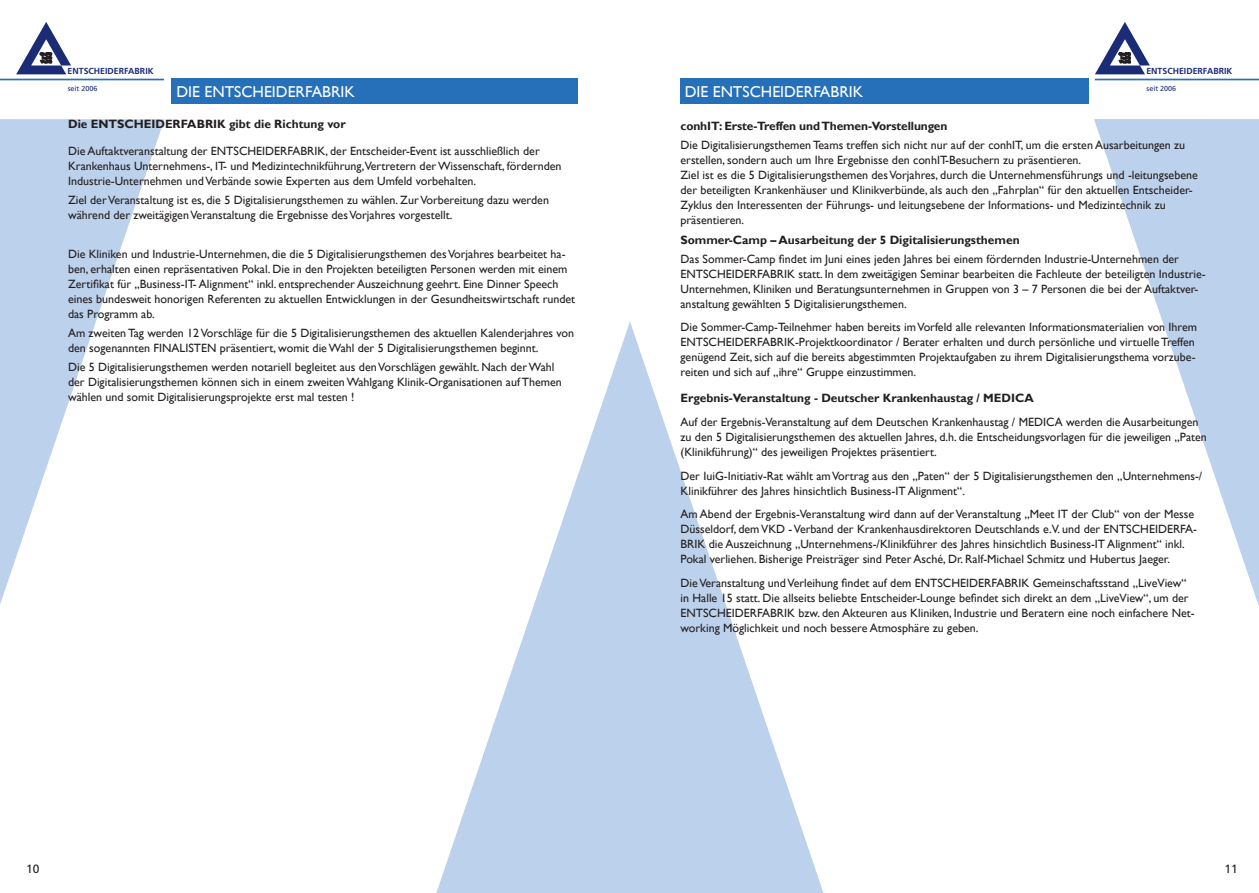
<style>
.page{position:relative;width:1259px;height:893px;background:#fff}
.page>*{position:absolute;margin:0;border:0;box-sizing:border-box;transform-origin:0 0}
.t1{font:15.75px "Gill Sans";color:#fff}
.t2{font:12px/15px "Gill Sans";color:#231f20}
.t3{font:700 12px "Gill Sans";color:#231f20}
.t4{font:12px "Frutiger";color:#231f20}
.t5{font:700 8.7px "Frutiger";color:#1b2c77}
.t6{font:7.2px "Frutiger";color:#1b2c77}
</style>
<div class="page">
<svg style="left:1094px;top:119px;width:165px;height:487px"></svg>
<svg style="left:436px;top:322px;width:388px;height:571px"></svg>
<svg style="left:0;top:119px;width:164px;height:485px"></svg>
<hr style="left:0;top:79px;width:164px;height:1px;background:#2570b8">
<hr style="left:1094px;top:79px;width:165px;height:1px;background:#2570b8">
<div style="left:680px;top:79px;width:409px;height:25px;background:#2570b8"></div>
<svg style="left:1095px;top:22px;width:54px;height:52px"></svg>
<svg style="left:16px;top:22px;width:55px;height:52px"></svg>
<div style="left:171px;top:79px;width:407px;height:25px;background:#2570b8"></div>
<p class="t5" style="left:68px;top:66px;width:88px">ENTSCHEIDERFABRIK</p>
<p class="t6" style="left:68px;top:84px;width:31px">seit 2006</p>
<h1 class="t1" style="left:176px;top:83px;width:180px">DIE ENTSCHEIDERFABRIK</h1>
<p class="t3" style="left:68px;top:117px;width:279px">Die ENTSCHEIDERFABRIK gibt die Richtung vor</p>
<p class="t2" style="left:68px;top:143px;width:495px">Die Auftaktveranstaltung der ENTSCHEIDERFABRIK, der Entscheider-Event ist ausschließlich der<br>Krankenhaus Unternehmens-, IT- und Medizintechnikführung,Vertretern der Wissenschaft, fördernden<br>Industrie-Unternehmen und Verbände sowie Experten aus dem Umfeld vorbehalten.</p>
<p class="t2" style="left:68px;top:193px;width:482px">Ziel der Veranstaltung ist es, die 5 Digitalisierungsthemen zu wählen. Zur Vorbereitung dazu werden während der zweitägigen Veranstaltung die Ergebnisse des Vorjahres vorgestellt.</p>
<p class="t2" style="left:68px;top:246px;width:509px">Die Kliniken und Industrie-Unternehmen, die die 5 Digitalisierungsthemen des Vorjahres bearbeitet ha&shy;ben, erhalten einen repräsentativen Pokal. Die in den Projekten beteiligten Personen werden mit einem Zertifikat für „Business-IT- Alignment“ inkl. entsprechender Auszeichnung geehrt. Eine Dinner Speech eines bundesweit honorigen Referenten zu aktuellen Entwicklungen in der Gesundheitswirtschaft rundet das Programm ab.</p>
<p class="t2" style="left:68px;top:325px;width:507px">Am zweiten Tag werden 12 Vorschläge für die 5 Digitalisierungsthemen des aktuellen Kalenderjahres von den sogenannten FINALISTEN präsentiert, womit die Wahl der 5 Digitalisierungsthemen beginnt.</p>
<p class="t2" style="left:68px;top:360px;width:495px">Die 5 Digitalisierungsthemen werden notariell begleitet aus den Vorschlägen gewählt. Nach der Wahl der Digitalisierungsthemen können sich in einem zweiten Wahlgang Klinik-Organisationen auf Themen wählen und somit Digitalisierungsprojekte erst mal testen !</p>
<p class="t5" style="left:1146px;top:66px;width:88px">ENTSCHEIDERFABRIK</p>
<p class="t6" style="left:1146px;top:84px;width:31px">seit 2006</p>
<h1 class="t1" style="left:685px;top:83px;width:180px">DIE ENTSCHEIDERFABRIK</h1>
<p class="t3" style="left:680px;top:119px;width:268px">conhIT: Erste-Treffen und Themen-Vorstellungen</p>
<p class="t2" style="left:680px;top:138px;width:519px">Die Digitalisierungsthemen Teams treffen sich nicht nur auf der conhIT, um die ersten Ausarbeitungen zu erstellen, sondern auch um Ihre Ergebnisse den conhIT-Besuchern zu präsentieren.<br>Ziel ist es die 5 Digitalisierungsthemen des Vorjahres, durch die Unternehmensführungs und -leitungsebene der beteiligten Krankenhäuser und Klinikverbünde, als auch den „Fahrplan“ für den aktuellen Entscheider-Zyklus den Interessenten der Führungs- und leitungsebene der Informations- und Medizintechnik zu präsentieren.</p>
<p class="t3" style="left:680px;top:232px;width:341px">Sommer-Camp – Ausarbeitung der 5 Digitalisierungsthemen</p>
<p class="t2" style="left:680px;top:252px;width:526px">Das Sommer-Camp findet im Juni eines jeden Jahres bei einem fördernden Industrie-Unternehmen der ENTSCHEIDERFABRIK statt. In dem zweitägigen Seminar bearbeiten die Fachleute der beteiligten Industrie-Unternehmen, Kliniken und Beratungsunternehmen in Gruppen von 3 – 7 Personen die bei der Auftaktver&shy;anstaltung gewählten 5 Digitalisierungsthemen.</p>
<p class="t2" style="left:680px;top:320px;width:518px">Die Sommer-Camp-Teilnehmer haben bereits im Vorfeld alle relevanten Informationsmaterialien von Ihrem ENTSCHEIDERFABRIK-Projektkoordinator / Berater erhalten und durch persönliche und virtuelle Treffen genügend Zeit, sich auf die bereits abgestimmten Projektaufgaben zu ihrem Digitalisierungsthema vorzube&shy;reiten und sich auf „ihre“ Gruppe einzustimmen.</p>
<p class="t3" style="left:680px;top:391px;width:355px">Ergebnis-Veranstaltung - Deutscher Krankenhaustag / MEDICA</p>
<p class="t2" style="left:680px;top:415px;width:528px">Auf der Ergebnis-Veranstaltung auf dem Deutschen Krankenhaustag / MEDICA werden die Ausarbeitungen zu den 5 Digitalisierungsthemen des aktuellen Jahres, d.h. die Entscheidungsvorlagen für die jeweiligen „Paten (Klinikführung)“ des jeweiligen Projektes präsentiert.</p>
<p class="t2" style="left:680px;top:468px;width:523px">Der IuiG-Initiativ-Rat wählt am Vortrag aus den „Paten“ der 5 Digitalisierungsthemen den „Unternehmens-/<br>Klinikführer des Jahres hinsichtlich Business-IT Alignment“.</p>
<p class="t2" style="left:680px;top:507px;width:518px">Am Abend der Ergebnis-Veranstaltung wird dann auf der Veranstaltung „Meet IT der Club“ von der Messe Düsseldorf, dem VKD - Verband der Krankenhausdirektoren Deutschlands e.V. und der ENTSCHEIDERFA-BRIK die Auszeichnung „Unternehmens-/Klinikführer des Jahres hinsichtlich Business-IT Alignment“ inkl.<br>Pokal verliehen. Bisherige Preisträger sind Peter Asché, Dr. Ralf-Michael Schmitz und Hubertus Jaeger.</p>
<p class="t2" style="left:680px;top:575px;width:515px">Die Veranstaltung und Verleihung findet auf dem ENTSCHEIDERFABRIK Gemeinschaftsstand „LiveView“ in Halle 15 statt. Die allseits beliebte Entscheider-Lounge befindet sich direkt an dem „LiveView“, um der ENTSCHEIDERFABRIK bzw. den Akteuren aus Kliniken, Industrie und Beratern eine noch einfachere Net&shy;working Möglichkeit und noch bessere Atmosphäre zu geben.</p>
<p class="t4" style="left:26px;top:861px;width:15px">10</p>
<p class="t4" style="left:1224px;top:861px;width:15px">11</p>
</div>
